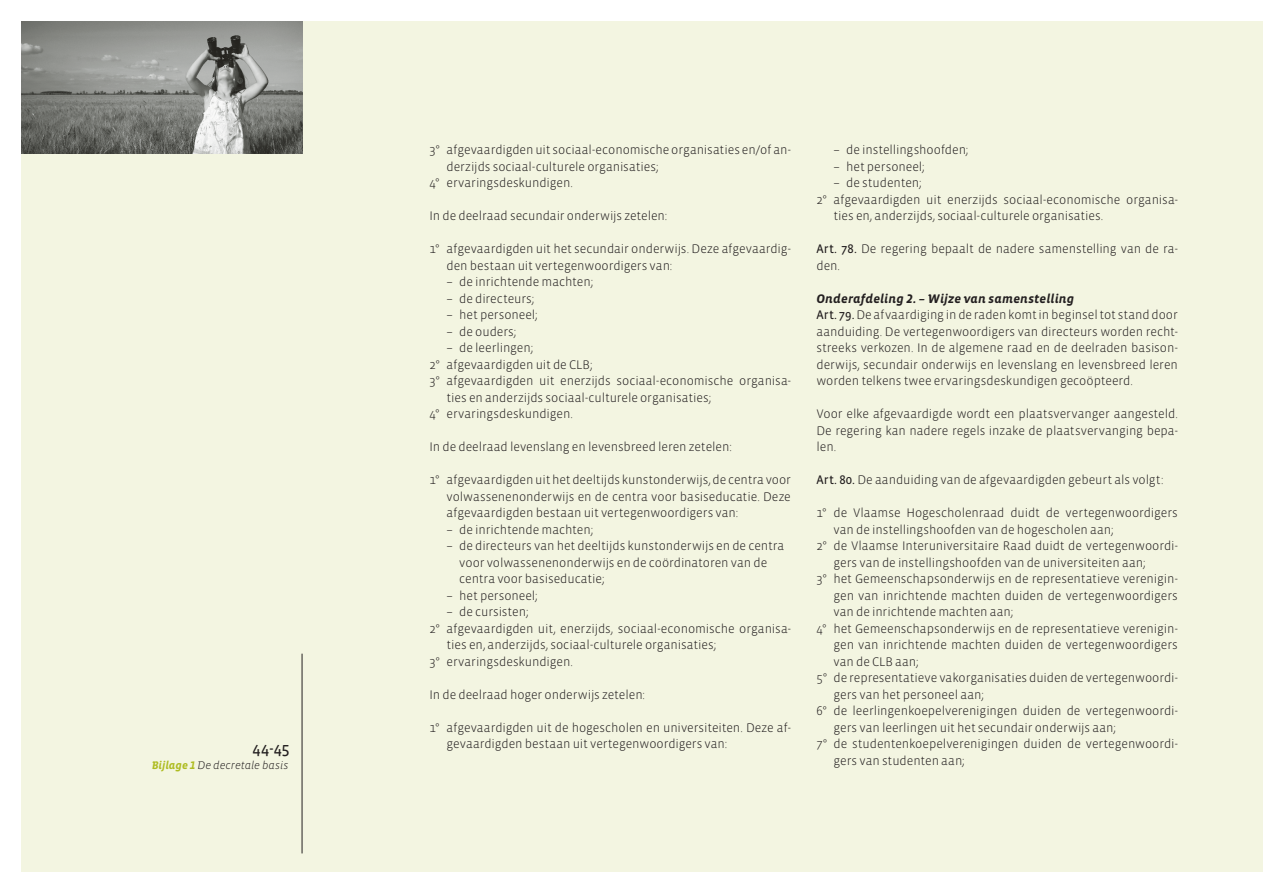
<style>
.page{position:relative;width:1263px;height:893px;background:#fff}
.page>*{position:absolute;margin:0;border:0;box-sizing:border-box;transform-origin:0 0}
.t1{font:16.5px "Vista Sans Reg";color:#231f20}
.bijlages___body_insp{font:300 12.75px/16.5px "Vista Sans";letter-spacing:-.005em;color:#231f20}
.bijlages___body{font:300 12.75px/16.5px "Vista Sans";letter-spacing:-.005em;color:#231f20;text-align:justify}
.bijlages___titel_4{font:12.75px "Vista Sans Alt Bold Ita";letter-spacing:.01em;color:#231f20}
.body{font:11.25px "Vista Sans Alt Light Ita";color:#231f20}
.s1{font-family:"Vista Sans Alt Bold Ita";color:#aebc21}
.s2{font-family:"Vista Sans Reg";font-weight:400}
</style>
<div class="page">
<div style="left:21px;top:21px;width:1242px;height:851px;background:#f3f5e1"></div>
<hr style="left:302px;top:654px;width:1px;height:199px;background:#231f20">
<img style="left:21px;top:21px;width:281px;height:133px">
<p class="t1" style="left:252px;top:739px;width:39px">44-45</p>
<p class="body" style="left:152px;top:759px;width:138px"><span class="s1">Bijlage 1</span> De decretale basis</p>
<p class="bijlages___body_insp" style="left:446px;top:142px;width:346px;text-indent:-17px">3° afgevaardigden uit sociaal-economische organisaties en/of an&shy;derzijds sociaal-culturele organisaties;</p>
<p class="bijlages___body_insp" style="left:429px;top:175px;width:145px">4° ervaringsdeskundigen.</p>
<p class="bijlages___body" style="left:429px;top:208px;width:239px">In de deelraad secundair onderwijs zetelen:</p>
<p class="bijlages___body_insp" style="left:446px;top:241px;width:346px;text-indent:-17px">1° afgevaardigden uit het secundair onderwijs. Deze afgevaardig&shy;den bestaan uit vertegenwoordigers van:</p>
<p class="bijlages___body_insp" style="left:446px;top:274px;width:148px">– de inrichtende machten;</p>
<p class="bijlages___body_insp" style="left:446px;top:290px;width:89px">– de directeurs;</p>
<p class="bijlages___body_insp" style="left:446px;top:307px;width:93px">– het personeel;</p>
<p class="bijlages___body_insp" style="left:446px;top:323px;width:71px">– de ouders;</p>
<p class="bijlages___body_insp" style="left:446px;top:340px;width:88px">– de leerlingen;</p>
<p class="bijlages___body_insp" style="left:429px;top:356px;width:164px">2° afgevaardigden uit de CLB;</p>
<p class="bijlages___body_insp" style="left:446px;top:373px;width:346px;text-indent:-17px">3° afgevaardigden uit enerzijds sociaal-economische organisa&shy;ties en anderzijds sociaal-culturele organisaties;</p>
<p class="bijlages___body_insp" style="left:429px;top:406px;width:145px">4° ervaringsdeskundigen.</p>
<p class="bijlages___body" style="left:429px;top:439px;width:304px">In de deelraad levenslang en levensbreed leren zetelen:</p>
<p class="bijlages___body_insp" style="left:446px;top:472px;width:346px;text-align:justify;text-indent:-17px">1° afgevaardigden uit het deeltijds kunstonderwijs, de centra voor volwassenenonderwijs en de centra voor basiseducatie. Deze afgevaardigden bestaan uit vertegenwoordigers van:</p>
<p class="bijlages___body_insp" style="left:446px;top:521px;width:148px">– de inrichtende machten;</p>
<p class="bijlages___body_insp" style="left:446px;top:538px;width:339px">– de directeurs van het deeltijds kunstonderwijs en de centra</p>
<p class="bijlages___body_insp" style="left:459px;top:554px;width:309px">voor volwassenenonderwijs en de coördinatoren van de</p>
<p class="bijlages___body_insp" style="left:459px;top:571px;width:147px">centra voor basiseducatie;</p>
<p class="bijlages___body_insp" style="left:446px;top:587px;width:93px">– het personeel;</p>
<p class="bijlages___body_insp" style="left:446px;top:604px;width:84px">– de cursisten;</p>
<p class="bijlages___body_insp" style="left:446px;top:620px;width:346px;text-indent:-17px">2° afgevaardigden uit, enerzijds, sociaal-economische organisa&shy;ties en, anderzijds, sociaal-culturele organisaties;</p>
<p class="bijlages___body_insp" style="left:429px;top:653px;width:145px">3° ervaringsdeskundigen.</p>
<p class="bijlages___body" style="left:429px;top:686px;width:217px">In de deelraad hoger onderwijs zetelen:</p>
<p class="bijlages___body_insp" style="left:446px;top:719px;width:346px;text-indent:-17px">1° afgevaardigden uit de hogescholen en universiteiten. Deze af&shy;gevaardigden bestaan uit vertegenwoordigers van:</p>
<p class="bijlages___body_insp" style="left:833px;top:142px;width:136px">– de instellingshoofden;</p>
<p class="bijlages___body_insp" style="left:833px;top:158px;width:93px">– het personeel;</p>
<p class="bijlages___body_insp" style="left:833px;top:175px;width:90px">– de studenten;</p>
<p class="bijlages___body_insp" style="left:833px;top:191px;width:346px;text-indent:-17px">2° afgevaardigden uit enerzijds sociaal-economische organisa&shy;ties en, anderzijds, sociaal-culturele organisaties.</p>
<p class="bijlages___body" style="left:816px;top:241px;width:363px"><span class="s2">Art. 78.</span> De regering bepaalt de nadere samenstelling van de ra&shy;den.</p>
<p class="bijlages___titel_4" style="left:816px;top:292px;width:259px">Onderafdeling 2. – Wijze van samenstelling</p>
<p class="bijlages___body" style="left:816px;top:307px;width:363px"><span class="s2">Art. 79.</span> De afvaardiging in de raden komt in beginsel tot stand door aanduiding. De vertegenwoordigers van directeurs worden recht&shy;streeks verkozen. In de algemene raad en de deelraden basison&shy;derwijs, secundair onderwijs en levenslang en levensbreed leren worden telkens twee ervaringsdeskundigen gecoöpteerd.</p>
<p class="bijlages___body" style="left:816px;top:406px;width:363px">Voor elke afgevaardigde wordt een plaatsvervanger aangesteld.<br>De regering kan nadere regels inzake de plaatsvervanging bepa&shy;len.</p>
<p class="bijlages___body" style="left:816px;top:472px;width:348px"><span class="s2">Art. 80.</span> De aanduiding van de afgevaardigden gebeurt als volgt:</p>
<p class="bijlages___body_insp" style="left:833px;top:505px;width:346px;text-indent:-17px">1° de Vlaamse Hogescholenraad duidt de vertegenwoordigers van de instellingshoofden van de hogescholen aan;</p>
<p class="bijlages___body_insp" style="left:833px;top:538px;width:346px;text-indent:-17px">2° de Vlaamse Interuniversitaire Raad duidt de vertegenwoordi&shy;gers van de instellingshoofden van de universiteiten aan;</p>
<p class="bijlages___body_insp" style="left:833px;top:571px;width:346px;text-align:justify;text-indent:-17px">3° het Gemeenschapsonderwijs en de representatieve verenigin&shy;gen van inrichtende machten duiden de vertegenwoordigers van de inrichtende machten aan;</p>
<p class="bijlages___body_insp" style="left:833px;top:620px;width:346px;text-align:justify;text-indent:-17px">4° het Gemeenschapsonderwijs en de representatieve verenigin&shy;gen van inrichtende machten duiden de vertegenwoordigers van de CLB aan;</p>
<p class="bijlages___body_insp" style="left:833px;top:670px;width:346px;text-indent:-17px">5° de representatieve vakorganisaties duiden de vertegenwoordi&shy;gers van het personeel aan;</p>
<p class="bijlages___body_insp" style="left:833px;top:703px;width:346px;text-indent:-17px">6° de leerlingenkoepelverenigingen duiden de vertegenwoordi&shy;gers van leerlingen uit het secundair onderwijs aan;</p>
<p class="bijlages___body_insp" style="left:833px;top:736px;width:346px;text-indent:-17px">7° de studentenkoepelverenigingen duiden de vertegenwoordi&shy;gers van studenten aan;</p>
</div>
